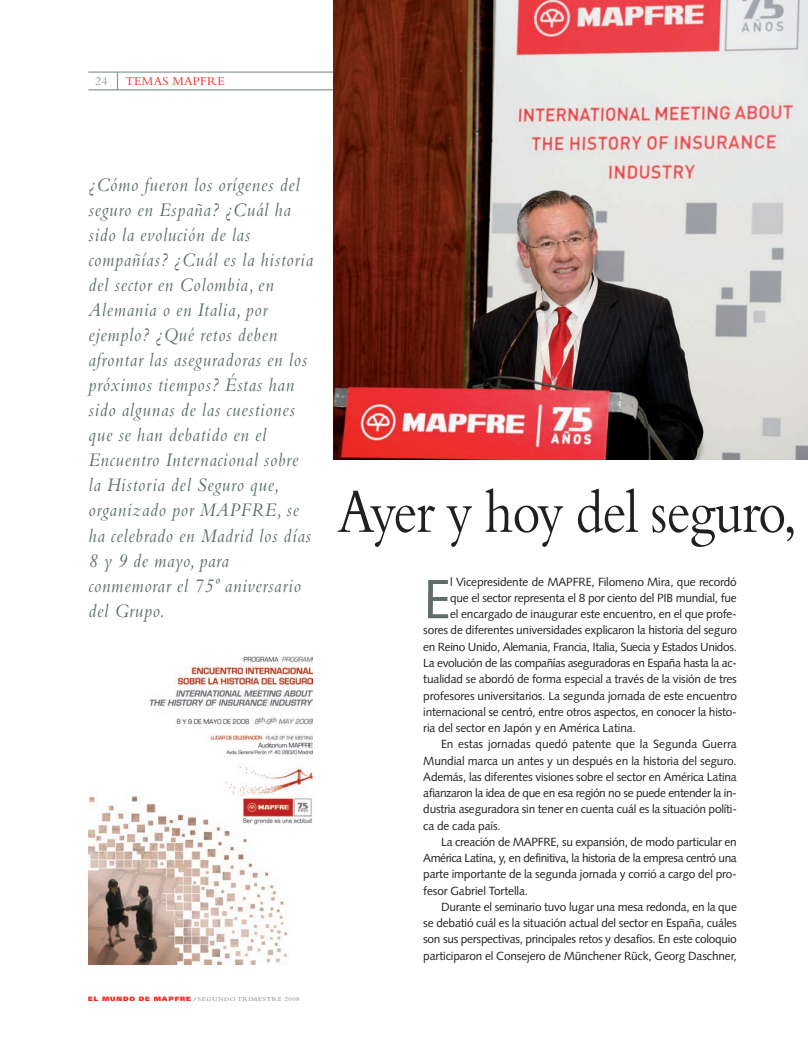
<style>
.page{position:relative;width:808px;height:1053px;background:#fff}
.page>*{position:absolute;margin:0;border:0;box-sizing:border-box;transform-origin:0 0}
.t1{font:64.5px "Bembo";letter-spacing:-.015em;color:#231f20;scale:.85 1}
.t2{font:55.25px "Syntax";color:#5d6e65}
.t3{font:italic 20px/25px "Bembo";letter-spacing:.045em;color:#5d6e65;scale:.9 1}
.t4{font:12.5px "Bembo";letter-spacing:.025em;color:#ee2e22}
.t5{font:12.5px "Bembo";color:#8b9b92}
.t6{font:11.88px "Syntax";letter-spacing:-.02em;color:#231f20}
.t7{font:6.25px "Bembo";letter-spacing:.075em;color:#77877f;scale:1.1 1}
.s1{font-family:"Frutiger";font-weight:900;color:#ee2e22}
.s2{font-weight:700}
</style>
<div class="page">
<hr style="left:88px;top:71px;width:649px;height:2px;background:#8b9b92">
<hr style="left:88px;top:89px;width:649px;height:1px;background:#8b9b92">
<svg style="left:117px;top:73px;width:1px;height:16px"></svg>
<img style="left:334px;top:0;width:474px;height:459px">
<img style="left:88px;top:656px;width:225px;height:308px">
<p class="t5" style="left:95px;top:76px;width:14px">24</p>
<p class="t4" style="left:125px;top:76px;width:101px">TEMAS MAPFRE</p>
<p class="t3" style="left:88px;top:175px;width:251px">¿Cómo fueron los orígenes del seguro en España? ¿Cuál ha sido la evolución de las compañías? ¿Cuál es la historia del sector en Colombia, en<br>Alemania o en Italia, por ejemplo? ¿Qué retos deben afrontar las aseguradoras en los próximos tiempos? Éstas han sido algunas de las cuestiones que se han debatido en el<br>Encuentro Internacional sobre la Historia del Seguro que, organizado por MAPFRE, se ha celebrado en Madrid los días<br>8 y 9 de mayo, para conmemorar el 75º aniversario del Grupo.</p>
<p class="t7" style="left:88px;top:996px;width:194px"><span class="s1">EL MUNDO DE MAPFRE</span> <span class="s2">/</span>SEGUNDO TRIMESTRE 2008</p>
<p class="t1" style="left:337px;top:489px;width:542px">Ayer y hoy del seguro,</p>
<p class="t2" style="left:423px;top:575px;width:29px">E</p>
<p class="t6" style="left:450px;top:576px;width:288px">l Vicepresidente de MAPFRE, Filomeno Mira, que recordó</p>
<p class="t6" style="left:450px;top:592px;width:288px">que el sector representa el 8 por ciento del PIB mundial, fue</p>
<p class="t6" style="left:450px;top:609px;width:288px">el encargado de inaugurar este encuentro, en el que profe-</p>
<p class="t6" style="left:423px;top:625px;width:315px">sores de diferentes universidades explicaron la historia del seguro</p>
<p class="t6" style="left:423px;top:641px;width:315px">en Reino Unido, Alemania, Francia, Italia, Suecia y Estados Unidos.</p>
<p class="t6" style="left:423px;top:657px;width:315px">La evolución de las compañías aseguradoras en España hasta la ac-</p>
<p class="t6" style="left:423px;top:674px;width:315px">tualidad se abordó de forma especial a través de la visión de tres</p>
<p class="t6" style="left:423px;top:690px;width:315px">profesores universitarios. La segunda jornada de este encuentro</p>
<p class="t6" style="left:423px;top:706px;width:315px">internacional se centró, entre otros aspectos, en conocer la histo-</p>
<p class="t6" style="left:423px;top:722px;width:214px">ria del sector en Japón y en América Latina.</p>
<p class="t6" style="left:441px;top:739px;width:297px">En estas jornadas quedó patente que la Segunda Guerra</p>
<p class="t6" style="left:423px;top:755px;width:315px">Mundial marca un antes y un después en la historia del seguro.</p>
<p class="t6" style="left:423px;top:771px;width:315px">Además, las diferentes visiones sobre el sector en América Latina</p>
<p class="t6" style="left:423px;top:787px;width:315px">afianzaron la idea de que en esa región no se puede entender la in-</p>
<p class="t6" style="left:423px;top:804px;width:315px">dustria aseguradora sin tener en cuenta cuál es la situación políti-</p>
<p class="t6" style="left:423px;top:820px;width:79px">ca de cada país.</p>
<p class="t6" style="left:441px;top:836px;width:297px">La creación de MAPFRE, su expansión, de modo particular en</p>
<p class="t6" style="left:423px;top:852px;width:315px">América Latina, y, en definitiva, la historia de la empresa centró una</p>
<p class="t6" style="left:423px;top:869px;width:315px">parte importante de la segunda jornada y corrió a cargo del pro-</p>
<p class="t6" style="left:423px;top:885px;width:106px">fesor Gabriel Tortella.</p>
<p class="t6" style="left:441px;top:901px;width:297px">Durante el seminario tuvo lugar una mesa redonda, en la que</p>
<p class="t6" style="left:423px;top:917px;width:315px">se debatió cuál es la situación actual del sector en España, cuáles</p>
<p class="t6" style="left:423px;top:934px;width:315px">son sus perspectivas, principales retos y desafíos. En este coloquio</p>
<p class="t6" style="left:423px;top:950px;width:315px">participaron el Consejero de Münchener Rück, Georg Daschner,</p>
</div>
